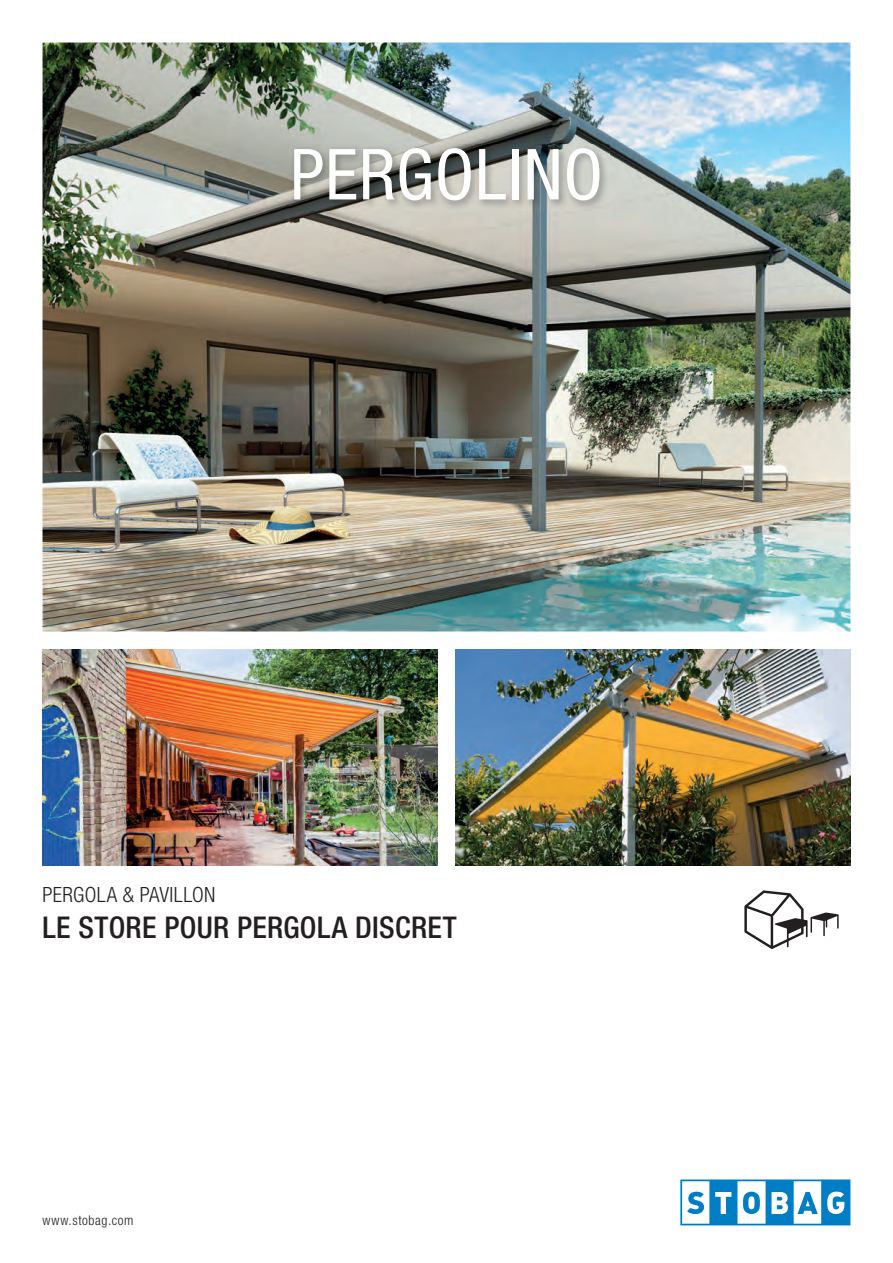
<style>
.page{position:relative;width:893px;height:1263px;background:#fff}
.page>*{position:absolute;margin:0;border:0;box-sizing:border-box;transform-origin:0 0}
.t1{font:condensed 70.5px "Helvetica Neue LT Pro";letter-spacing:.015em;color:#fff}
.t2{font:500 condensed 30px "Helvetica Neue LT Pro";letter-spacing:.01em;color:#231f20}
.t3{font:300 condensed 21px "Helvetica Neue LT Pro";letter-spacing:.015em;color:#231f20}
.t4{font:300 condensed 13.5px "Helvetica Neue LT Pro";letter-spacing:.05em;color:#231f20}
</style>
<div class="page">
<svg style="left:680px;top:1179px;width:170px;height:46px"></svg>
<svg style="left:744px;top:890px;width:95px;height:59px"></svg>
<img style="left:43px;top:43px;width:807px;height:588px">
<img style="left:43px;top:649px;width:395px;height:216px">
<img style="left:455px;top:649px;width:395px;height:216px">
<img style="left:290px;top:144px;width:319px;height:66px">
<h1 class="t1" style="left:290px;top:134px;width:314px">PERGOLINO</h1>
<p class="t3" style="left:43px;top:882px;width:175px">PERGOLA &amp; PAVILLON</p>
<p class="t2" style="left:43px;top:909px;width:416px">LE STORE POUR PERGOLA DISCRET</p>
<p class="t4" style="left:43px;top:1213px;width:92px">www.stobag.com</p>
</div>
